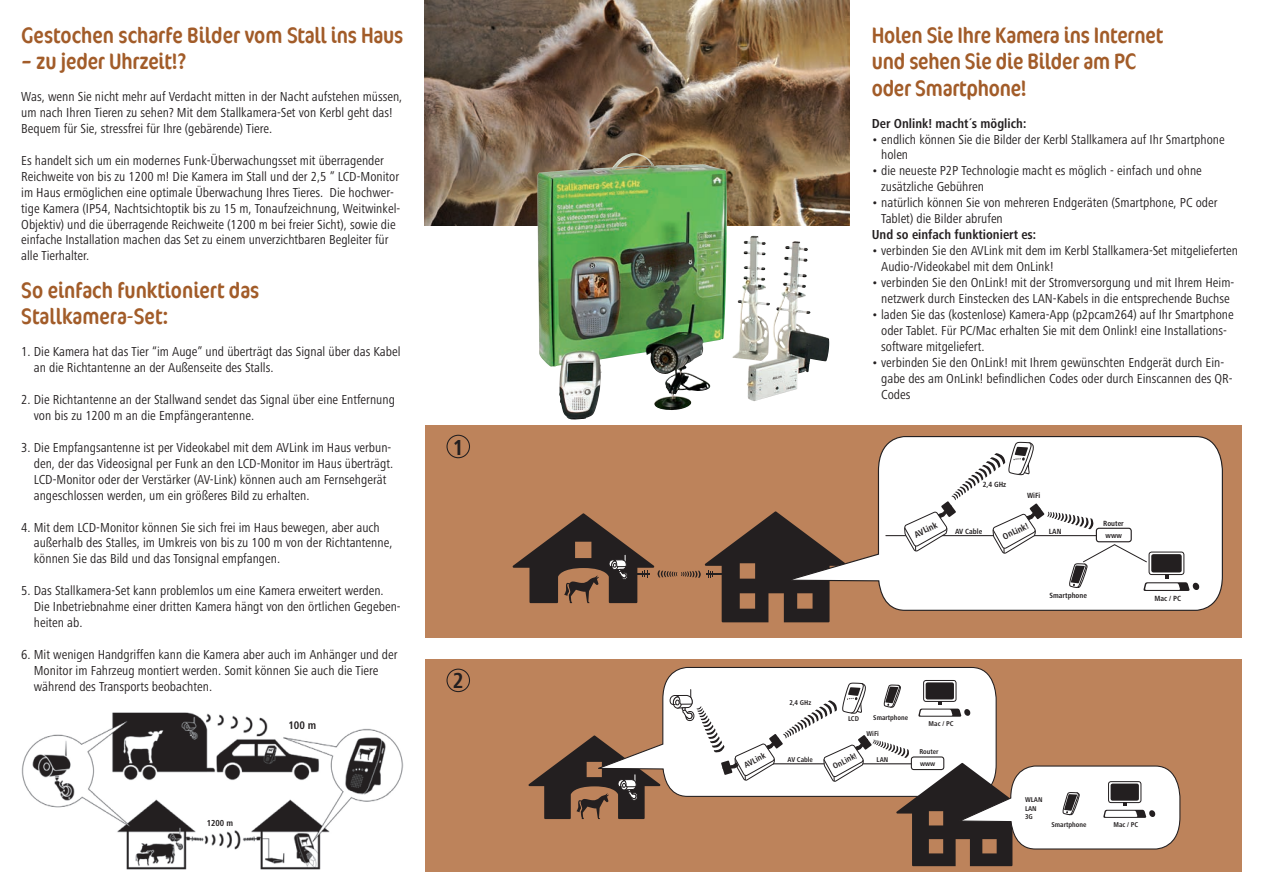
<style>
.page{position:relative;width:1263px;height:893px;background:#fff}
.page>*{position:absolute;margin:0;border:0;box-sizing:border-box;transform-origin:0 0}
.t1{font:condensed 22.5px/26.5px "Cocon Offc Pro";letter-spacing:-.01em;color:#a25c29}
.t2{font:700 condensed 22.5px "Frutiger Next LTW1 G";color:#231f20}
.t3{font:condensed 13.5px/15.9px "Frutiger Next LTW1 G";color:#231f20}
.t4{font:700 condensed 13.5px "Frutiger Next LTW1 G";color:#231f20}
.t5{font:700 condensed 11.4px "Frutiger Next LTW1 G";color:#231f20}
.t6{font:700 condensed 9.15px "Frutiger Next LTW1 G";color:#231f20}
.t7{font:700 condensed 9px "Frutiger Next LTW1 G";color:#231f20}
.t8{font:700 condensed 8.4px "Frutiger Next LTW1 G";color:#231f20}
.t9{font:700 condensed 7.8px "Frutiger Next LTW1 G";color:#231f20}
.t10{font:700 condensed 7.2px/8.7px "Frutiger Next LTW1 G";color:#231f20}
</style>
<div class="page">
<img style="left:424px;top:0;width:426px;height:226px">
<div style="left:425px;top:659px;width:817px;height:213px;background:#bd835b"></div>
<svg style="left:528px;top:736px;width:117px;height:83px"></svg>
<svg style="left:593px;top:667px;width:400px;height:130px"></svg>
<div style="left:923px;top:680px;width:33px;height:22px;border:1px solid #231f20;border-radius:2px"></div>
<svg style="left:669px;top:682px;width:512px;height:184px"></svg>
<div style="left:1110px;top:784px;width:29px;height:17px;background:#231f20;border-radius:2px"></div>
<div style="left:425px;top:425px;width:817px;height:213px;background:#bd835b"></div>
<svg style="left:846px;top:436px;width:377px;height:175px"></svg>
<hr style="left:885px;top:535px;width:213px;height:1px;background:#231f20">
<svg style="left:512px;top:511px;width:334px;height:111px"></svg>
<svg style="left:903px;top:442px;width:297px;height:151px"></svg>
<div style="left:446px;top:669px;width:24px;height:23px;border:1px solid #231f20;border-radius:50%"></div>
<div style="left:446px;top:435px;width:24px;height:23px;border:1px solid #231f20;border-radius:50%"></div>
<img style="left:537px;top:153px;width:173px;height:267px">
<img style="left:21px;top:712px;width:383px;height:158px">
<h1 class="t1" style="left:21px;top:21px;width:383px">Gestochen scharfe Bilder vom Stall ins Haus</h1>
<h1 class="t1" style="left:21px;top:48px;width:167px">– zu jeder Uhrzeit!?</h1>
<p class="t3" style="left:21px;top:89px;width:383px">Was, wenn Sie nicht mehr auf Verdacht mitten in der Nacht aufstehen müssen, um nach Ihren Tieren zu sehen? Mit dem Stallkamera-Set von Kerbl geht das!<br>Bequem für Sie, stressfrei für Ihre (gebärende) Tiere.</p>
<p class="t3" style="left:21px;top:152px;width:380px">Es handelt sich um ein modernes Funk-Überwachungsset mit überragender Reichweite von bis zu 1200 m! Die Kamera im Stall und der 2,5 ” LCD-Monitor im Haus ermöglichen eine optimale Überwachung Ihres Tieres. Die hochwer&shy;tige Kamera (IP54, Nachtsichtoptik bis zu 15 m, Tonaufzeichnung, Weitwinkel-Objektiv) und die überragende Reichweite (1200 m bei freier Sicht), sowie die einfache Installation machen das Set zu einem unverzichtbaren Begleiter für alle Tierhalter.</p>
<h1 class="t1" style="left:21px;top:276px;width:240px">So einfach funktioniert das<br>Stallkamera-Set:</h1>
<p class="t3" style="left:34px;top:344px;width:368px;text-indent:-13px">1. Die Kamera hat das Tier “im Auge” und überträgt das Signal über das Kabel an die Richtantenne an der Außenseite des Stalls.</p>
<p class="t3" style="left:34px;top:391px;width:363px;text-indent:-13px">2. Die Richtantenne an der Stallwand sendet das Signal über eine Entfernung von bis zu 1200 m an die Empfängerantenne.</p>
<p class="t3" style="left:34px;top:439px;width:361px;text-indent:-13px">3. Die Empfangsantenne ist per Videokabel mit dem AVLink im Haus verbun&shy;den, der das Videosignal per Funk an den LCD-Monitor im Haus überträgt.<br>LCD-Monitor oder der Verstärker (AV-Link) können auch am Fernsehgerät angeschlossen werden, um ein größeres Bild zu erhalten.</p>
<p class="t3" style="left:34px;top:519px;width:360px;text-indent:-13px">4. Mit dem LCD-Monitor können Sie sich frei im Haus bewegen, aber auch außerhalb des Stalles, im Umkreis von bis zu 100 m von der Richtantenne, können Sie das Bild und das Tonsignal empfangen.</p>
<p class="t3" style="left:34px;top:583px;width:368px;text-indent:-13px">5. Das Stallkamera-Set kann problemlos um eine Kamera erweitert werden.<br>Die Inbetriebnahme einer dritten Kamera hängt von den örtlichen Gegeben&shy;heiten ab.</p>
<p class="t3" style="left:34px;top:647px;width:365px;text-indent:-13px">6. Mit wenigen Handgriffen kann die Kamera aber auch im Anhänger und der<br>Monitor im Fahrzeug montiert werden. Somit können Sie auch die Tiere während des Transports beobachten.</p>
<h1 class="t2" style="left:453px;top:434px;width:12px">1</h1>
<h1 class="t2" style="left:453px;top:668px;width:12px">2</h1>
<h1 class="t1" style="left:872px;top:21px;width:293px">Holen Sie Ihre Kamera ins Internet und sehen Sie die Bilder am PC oder Smartphone!</h1>
<p class="t4" style="left:872px;top:115px;width:156px">Der Onlink! macht´s möglich:</p>
<p class="t3" style="left:881px;top:131px;width:345px;text-indent:-9px">• endlich können Sie die Bilder der Kerbl Stallkamera auf Ihr Smartphone holen</p>
<p class="t3" style="left:881px;top:163px;width:322px;text-indent:-9px">• die neueste P2P Technologie macht es möglich - einfach und ohne zusätzliche Gebühren</p>
<p class="t3" style="left:881px;top:195px;width:338px;text-indent:-9px">• natürlich können Sie von mehreren Endgeräten (Smartphone, PC oder<br>Tablet) die Bilder abrufen</p>
<p class="t4" style="left:872px;top:227px;width:166px">Und so einfach funktioniert es:</p>
<p class="t3" style="left:881px;top:243px;width:358px;text-indent:-9px">• verbinden Sie den AVLink mit dem im Kerbl Stallkamera-Set mitgelieferten<br>Audio-/Videokabel mit dem OnLink!</p>
<p class="t3" style="left:872px;top:275px;width:364px;text-align:center">• verbinden Sie den OnLink! mit der Stromversorgung und mit Ihrem Heim&shy;netzwerk durch Einstecken des LAN-Kabels in die entsprechende Buchse</p>
<p class="t3" style="left:881px;top:306px;width:354px;text-indent:-9px">• laden Sie das (kostenlose) Kamera-App (p2pcam264) auf Ihr Smartphone oder Tablet. Für PC/Mac erhalten Sie mit dem Onlink! eine Installations&shy;software mitgeliefert.</p>
<p class="t3" style="left:881px;top:354px;width:353px;text-indent:-9px">• verbinden Sie den OnLink! mit Ihrem gewünschten Endgerät durch Ein&shy;gabe des am OnLink! befindlichen Codes oder durch Einscannen des QR-<br>Codes</p>
<p class="t8" style="left:978px;top:485px;width:29px;rotate:-26deg">OnLink!</p>
<p class="t9" style="left:983px;top:480px;width:25px">2,4 GHz</p>
<p class="t9" style="left:1027px;top:491px;width:15px">WiFi</p>
<p class="t6" style="left:912px;top:530px;width:26px;rotate:-26deg">AVLink</p>
<p class="t6" style="left:1001px;top:532px;width:31px;rotate:-26deg">OnLink!</p>
<p class="t9" style="left:955px;top:527px;width:29px">AV Cable</p>
<p class="t9" style="left:1049px;top:527px;width:14px">LAN</p>
<p class="t9" style="left:1103px;top:518px;width:22px">Router</p>
<p class="t9" style="left:1106px;top:531px;width:18px">www</p>
<p class="t9" style="left:1049px;top:591px;width:39px">Smartphone</p>
<p class="t9" style="left:1154px;top:594px;width:28px">Mac / PC</p>
<p class="t10" style="left:789px;top:698px;width:23px">2,4 GHz</p>
<p class="t5" style="left:288px;top:719px;width:29px">100 m</p>
<p class="t10" style="left:848px;top:714px;width:12px">LCD</p>
<p class="t10" style="left:873px;top:713px;width:36px">Smartphone</p>
<p class="t10" style="left:929px;top:719px;width:26px">Mac / PC</p>
<p class="t8" style="left:742px;top:761px;width:25px;rotate:-26deg">AVLink</p>
<p class="t8" style="left:831px;top:762px;width:29px;rotate:-26deg">OnLink!</p>
<p class="t10" style="left:787px;top:755px;width:27px">AV Cable</p>
<p class="t10" style="left:866px;top:729px;width:14px">WiFi</p>
<p class="t10" style="left:877px;top:755px;width:13px">LAN</p>
<p class="t10" style="left:919px;top:748px;width:21px">Router</p>
<p class="t10" style="left:920px;top:759px;width:17px">www</p>
<p class="t7" style="left:207px;top:818px;width:28px">1200 m</p>
<p class="t10" style="left:1025px;top:795px;width:19px">WLAN<br>LAN<br>3G</p>
<p class="t10" style="left:1051px;top:820px;width:36px">Smartphone</p>
<p class="t10" style="left:1113px;top:820px;width:26px">Mac / PC</p>
</div>
